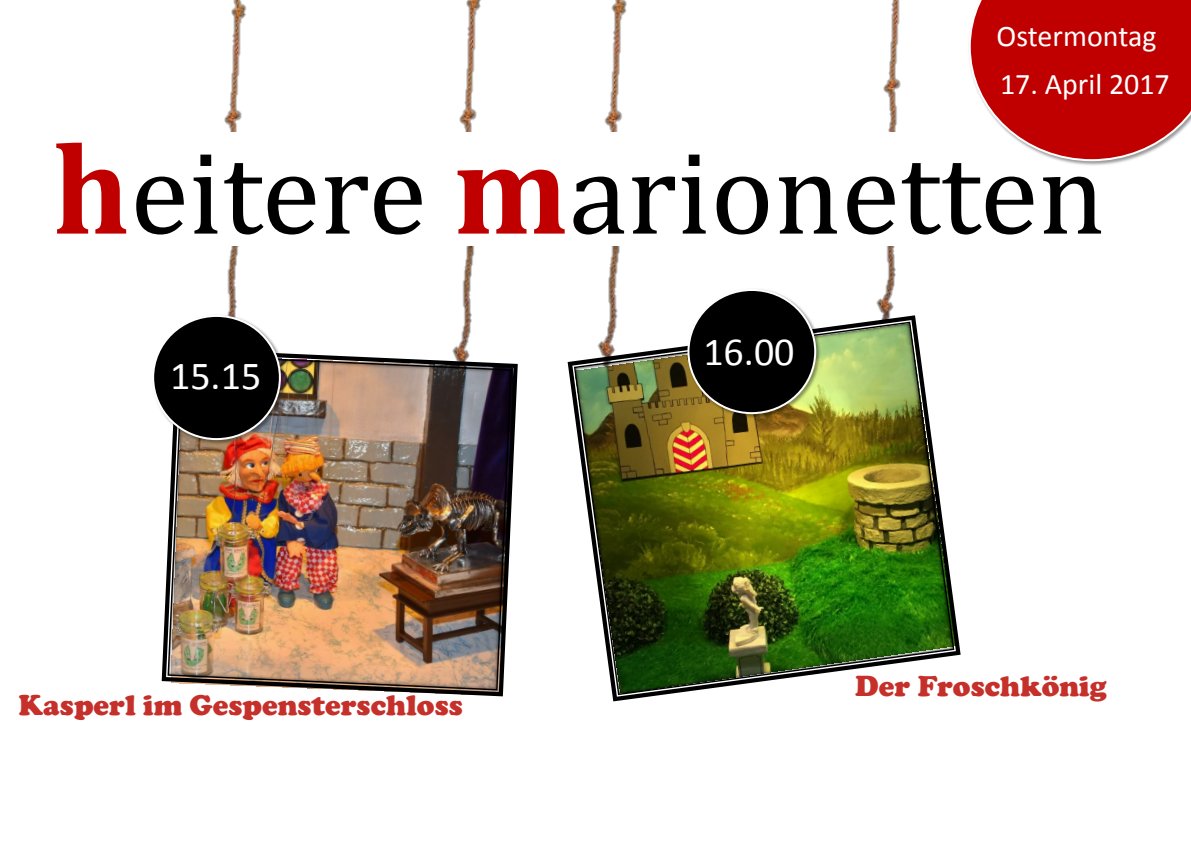
<style>
.page{position:relative;width:1191px;height:842px;background:#fff}
.page>*{position:absolute;margin:0;border:0;box-sizing:border-box;transform-origin:0 0}
.t1{font:120px "Cambria";color:#000}
.t2{font:40px "Calibri";color:#fff}
.t3{font:30px "Calibri";color:#fff}
.t4{font:900 29.4px "Cooper";color:#c6302b}
.s1{font-weight:700;font-size:130px;color:#c00000}
</style>
<div class="page">
<img style="left:876px;top:0;width:25px;height:315px">
<img style="left:569px;top:315px;width:391px;height:386px">
<img style="left:224px;top:0;width:23px;height:313px">
<img style="left:453px;top:0;width:188px;height:376px">
<div style="left:51px;top:132px;width:1038px;height:113px;background:#fff"></div>
<img style="left:162px;top:349px;width:356px;height:347px">
<img style="left:157px;top:313px;width:130px;height:133px">
<div style="left:153px;top:316px;width:127px;height:123px;background:#000;border-radius:50%"></div>
<img style="left:685px;top:289px;width:137px;height:131px">
<div style="left:688px;top:290px;width:127px;height:123px;background:#000;border-radius:50%"></div>
<svg style="left:968px;top:0;width:223px;height:161px;background:#c82525"></svg>
<p class="t3" style="left:996px;top:23px;width:162px">Ostermontag</p>
<p class="t3" style="left:1000px;top:72px;width:171px">17. April 2017</p>
<h1 class="t1" style="left:53px;top:140px;width:1054px"><span class="s1">h</span>eitere <span class="s1">m</span>arionetten</h1>
<h2 class="t2" style="left:170px;top:359px;width:93px">15.15</h2>
<p class="t4" style="left:19px;top:695px;width:445px">Kasperl im Gespensterschloss</p>
<h2 class="t2" style="left:703px;top:335px;width:93px">16.00</h2>
<p class="t4" style="left:855px;top:676px;width:253px">Der Froschkönig</p>
</div>
